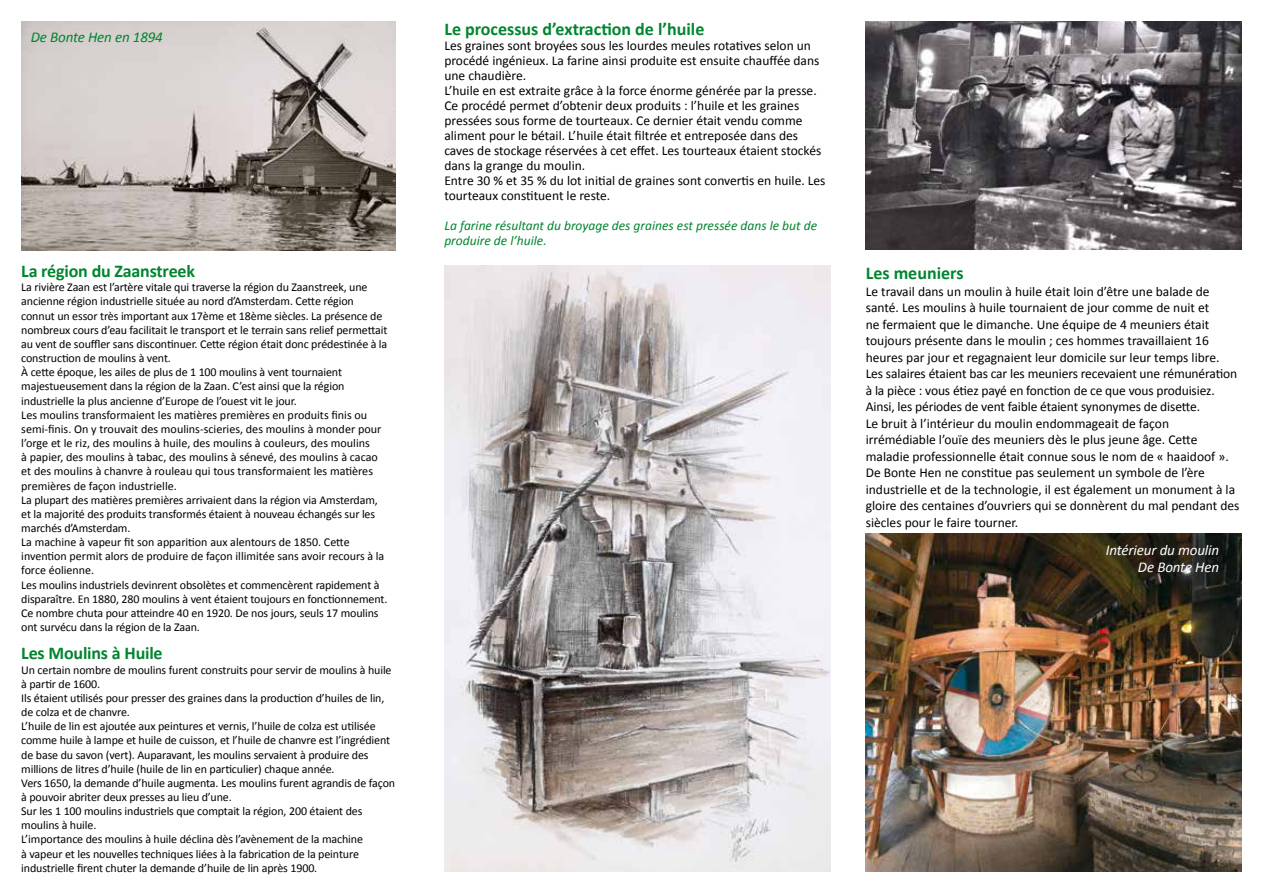
<style>
.page{position:relative;width:1263px;height:893px;background:#fff}
.page>*{position:absolute;margin:0;border:0;box-sizing:border-box;transform-origin:0 0}
.t1{font:700 18px "Calibri";letter-spacing:-.01em;color:#008530}
.t2{font:italic 15px/16.5px "Calibri";letter-spacing:-.01em;color:#fff;text-align:right}
.t3{font:italic 15px "Calibri";letter-spacing:-.01em;color:#008530}
.t4{font:13.5px/16.5px "Calibri";color:#000}
.t5{font:italic 13.5px/15px "Calibri";color:#008530}
.t6{font:12px/14.1px "Calibri";letter-spacing:-.01em;color:#000}
</style>
<div class="page">
<img style="left:21px;top:21px;width:374px;height:230px">
<img style="left:866px;top:21px;width:376px;height:229px">
<img style="left:444px;top:266px;width:386px;height:606px">
<img style="left:866px;top:534px;width:376px;height:338px">
<p class="t3" style="left:31px;top:27px;width:134px">De Bonte Hen en 1894</p>
<h1 class="t1" style="left:444px;top:17px;width:261px">Le processus d’extraction de l’huile</h1>
<p class="t4" style="left:444px;top:38px;width:383px;line-height:15px">Les graines sont broyées sous les lourdes meules rotatives selon un procédé ingénieux. La farine ainsi produite est ensuite chauffée dans une chaudière.<br>L’huile en est extraite grâce à la force énorme générée par la presse.<br>Ce procédé permet d’obtenir deux produits : l’huile et les graines pressées sous forme de tourteaux. Ce dernier était vendu comme aliment pour le bétail. L’huile était filtrée et entreposée dans des caves de stockage réservées à cet effet. Les tourteaux étaient stockés dans la grange du moulin.<br>Entre 30 % et 35 % du lot initial de graines sont convertis en huile. Les tourteaux constituent le reste.</p>
<p class="t5" style="left:444px;top:217px;width:374px">La farine résultant du broyage des graines est pressée dans le but de produire de l’huile.</p>
<h1 class="t1" style="left:21px;top:260px;width:175px">La région du Zaanstreek</h1>
<p class="t6" style="left:21px;top:280px;width:368px">La rivière Zaan est l’artère vitale qui traverse la région du Zaanstreek, une ancienne région industrielle située au nord d’Amsterdam. Cette région connut un essor très important aux 17ème et 18ème siècles. La présence de nombreux cours d’eau facilitait le transport et le terrain sans relief permettait au vent de souffler sans discontinuer. Cette région était donc prédestinée à la construction de moulins à vent.<br>À cette époque, les ailes de plus de 1 100 moulins à vent tournaient majestueusement dans la région de la Zaan. C’est ainsi que la région industrielle la plus ancienne d’Europe de l’ouest vit le jour.<br>Les moulins transformaient les matières premières en produits finis ou semi-finis. On y trouvait des moulins-scieries, des moulins à monder pour l’orge et le riz, des moulins à huile, des moulins à couleurs, des moulins<br>à papier, des moulins à tabac, des moulins à sénevé, des moulins à cacao et des moulins à chanvre à rouleau qui tous transformaient les matières premières de façon industrielle.<br>La plupart des matières premières arrivaient dans la région via Amsterdam, et la majorité des produits transformés étaient à nouveau échangés sur les marchés d’Amsterdam.<br>La machine à vapeur fit son apparition aux alentours de 1850. Cette invention permit alors de produire de façon illimitée sans avoir recours à la force éolienne.<br>Les moulins industriels devinrent obsolètes et commencèrent rapidement à disparaître. En 1880, 280 moulins à vent étaient toujours en fonctionnement.<br>Ce nombre chuta pour atteindre 40 en 1920. De nos jours, seuls 17 moulins ont survécu dans la région de la Zaan.</p>
<h1 class="t1" style="left:21px;top:642px;width:143px">Les Moulins à Huile</h1>
<p class="t6" style="left:21px;top:662px;width:375px">Un certain nombre de moulins furent construits pour servir de moulins à huile à partir de 1600.<br>Ils étaient utilisés pour presser des graines dans la production d’huiles de lin, de colza et de chanvre.<br>L’huile de lin est ajoutée aux peintures et vernis, l’huile de colza est utilisée comme huile à lampe et huile de cuisson, et l’huile de chanvre est l’ingrédient de base du savon (vert). Auparavant, les moulins servaient à produire des millions de litres d’huile (huile de lin en particulier) chaque année.<br>Vers 1650, la demande d’huile augmenta. Les moulins furent agrandis de façon à pouvoir abriter deux presses au lieu d’une.<br>Sur les 1 100 moulins industriels que comptait la région, 200 étaient des moulins à huile.<br>L’importance des moulins à huile déclina dès l’avènement de la machine<br>à vapeur et les nouvelles techniques liées à la fabrication de la peinture industrielle firent chuter la demande d’huile de lin après 1900.</p>
<h1 class="t1" style="left:866px;top:262px;width:99px">Les meuniers</h1>
<p class="t4" style="left:866px;top:283px;width:375px">Le travail dans un moulin à huile était loin d’être une balade de santé. Les moulins à huile tournaient de jour comme de nuit et<br>ne fermaient que le dimanche. Une équipe de 4 meuniers était toujours présente dans le moulin ; ces hommes travaillaient 16 heures par jour et regagnaient leur domicile sur leur temps libre.<br>Les salaires étaient bas car les meuniers recevaient une rémunération à la pièce : vous étiez payé en fonction de ce que vous produisiez.<br>Ainsi, les périodes de vent faible étaient synonymes de disette.<br>Le bruit à l’intérieur du moulin endommageait de façon irrémédiable l’ouïe des meuniers dès le plus jeune âge. Cette maladie professionnelle était connue sous le nom de « haaidoof ».<br>De Bonte Hen ne constitue pas seulement un symbole de l’ère industrielle et de la technologie, il est également un monument à la gloire des centaines d’ouvriers qui se donnèrent du mal pendant des siècles pour le faire tourner.</p>
<p class="t2" style="left:1106px;top:541px;width:115px">Intérieur du moulin<br>De Bonte Hen</p>
</div>
